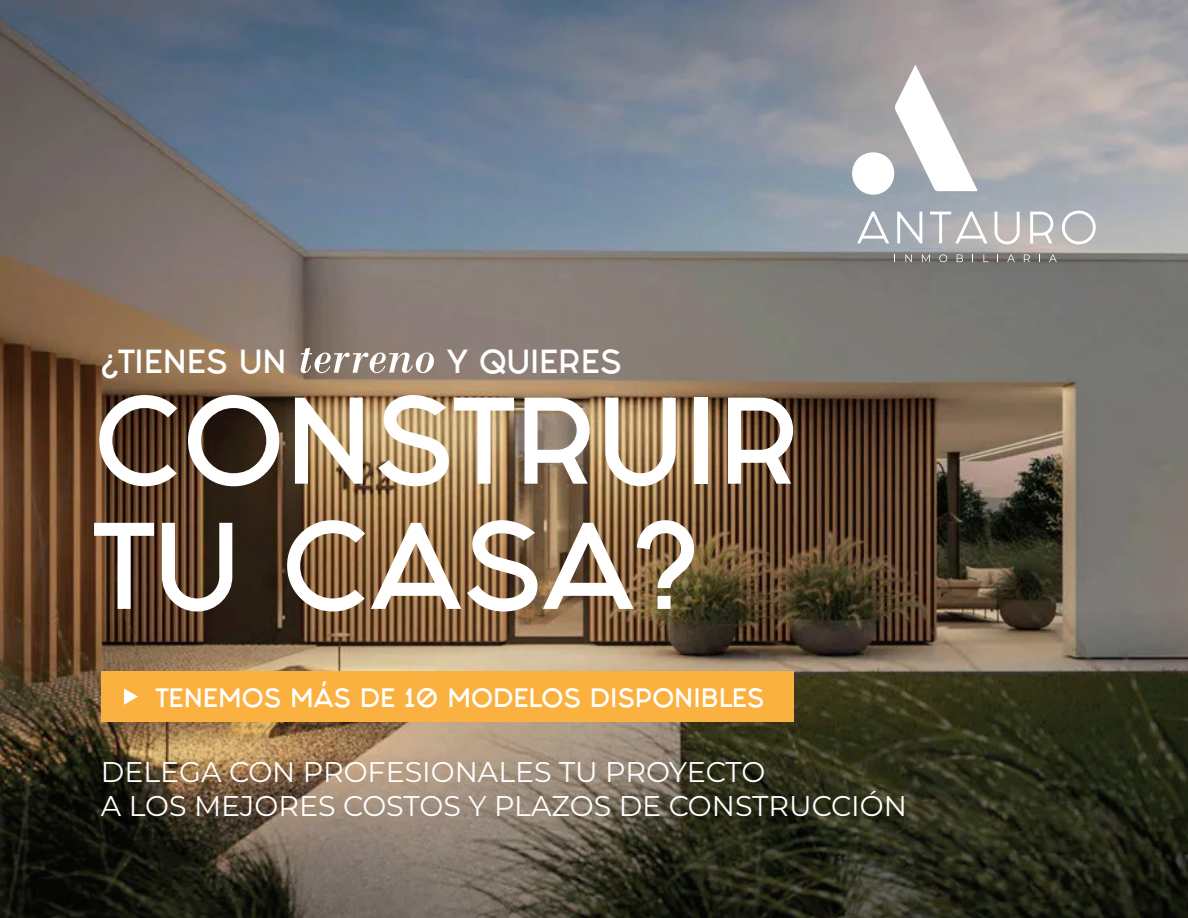
<style>
.page{position:relative;width:1188px;height:918px;background:#fff}
.page>*{position:absolute;margin:0;border:0;box-sizing:border-box;transform-origin:0 0}
.t1{font:104.4px/125.2px "Fashion Fetish Bold";color:#fff}
.t2{font:28.5px/34.2px "Montserrat";color:#fff}
.t3{font:28.2px "Fashion Fetish Bold";color:#fff}
.t4{font:22.5px "Fashion Fetish Bold";color:#fff}
.s1{font-family:"Bodoni";font-style:italic;font-size:50.4px}
</style>
<div class="page">
<img style="left:0;top:0;width:1188px;height:918px">
<div style="left:101px;top:671px;width:692px;height:51px;background:#fbb13f"></div>
<svg style="left:895px;top:65px;width:83px;height:126px"></svg>
<div style="left:852px;top:152px;width:42px;height:43px;background:#fff;border-radius:50%"></div>
<svg style="left:857px;top:212px;width:32px;height:31px"></svg>
<svg style="left:897px;top:212px;width:25px;height:31px"></svg>
<svg style="left:930px;top:212px;width:58px;height:31px"></svg>
<svg style="left:995px;top:212px;width:25px;height:32px"></svg>
<svg style="left:1030px;top:212px;width:23px;height:31px"></svg>
<svg style="left:1062px;top:211px;width:34px;height:33px"></svg>
<svg style="left:905px;top:254px;width:7px;height:8px"></svg>
<svg style="left:922px;top:254px;width:8px;height:8px"></svg>
<svg style="left:939px;top:254px;width:8px;height:8px"></svg>
<svg style="left:957px;top:254px;width:6px;height:8px"></svg>
<svg style="left:983px;top:254px;width:5px;height:8px"></svg>
<svg style="left:1007px;top:254px;width:8px;height:8px"></svg>
<svg style="left:1024px;top:254px;width:6px;height:8px"></svg>
<svg style="left:1049px;top:254px;width:8px;height:8px"></svg>
<svg style="left:124px;top:688px;width:14px;height:17px"></svg>
<p class="t3" style="left:101px;top:338px;width:522px">¿TIENES UN <span class="s1">terreno</span> Y QUIERES</p>
<h1 class="t1" style="left:94px;top:379px;width:708px">CONSTRUIR<br>TU CASA?</h1>
<p class="t4" style="left:156px;top:680px;width:610px">TENEMOS MÁS DE 10 MODELOS DISPONIBLES</p>
<p class="t2" style="left:101px;top:757px;width:808px">DELEGA CON PROFESIONALES TU PROYECTO<br>A LOS MEJORES COSTOS Y PLAZOS DE CONSTRUCCIÓN</p>
</div>
